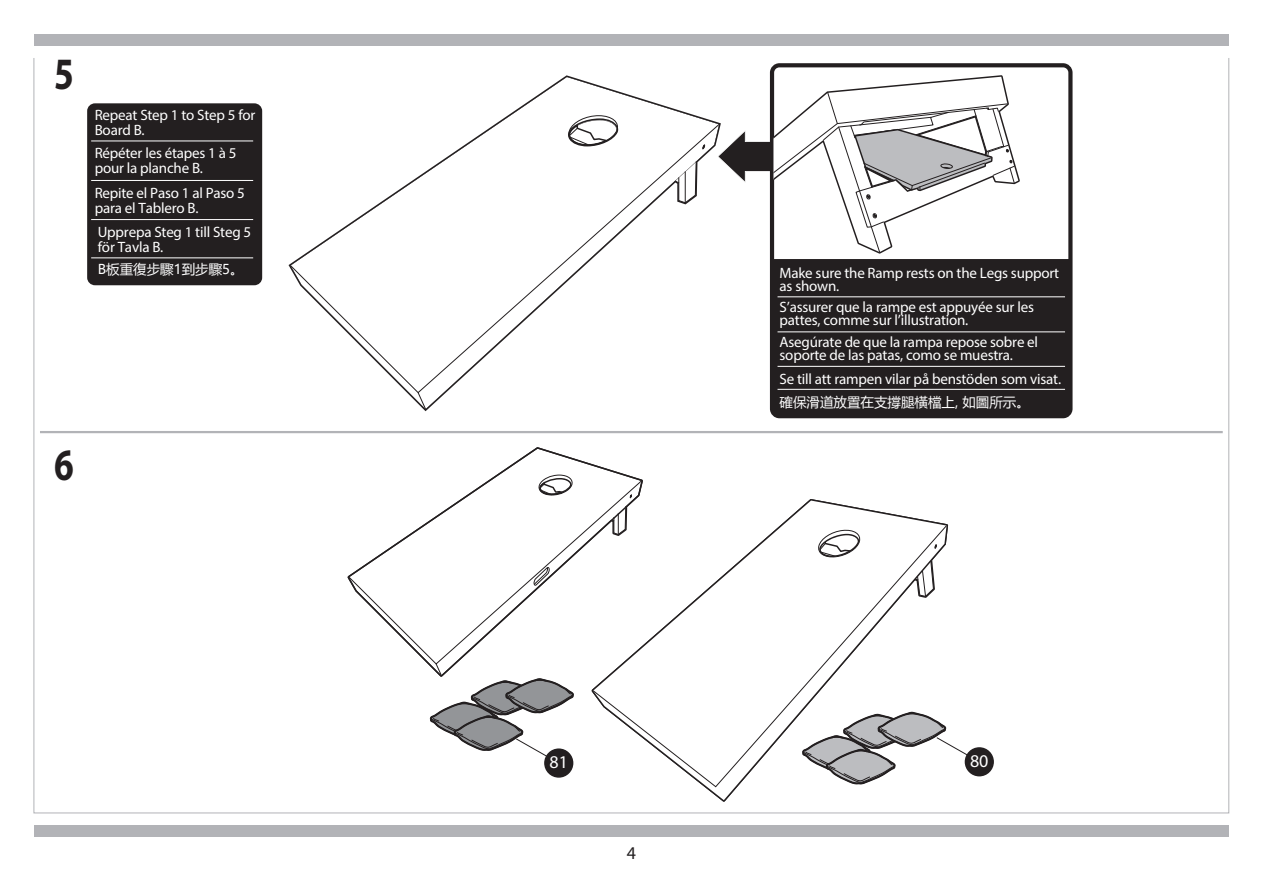
<style>
.page{position:relative;width:1263px;height:893px;background:#fff}
.page>*{position:absolute;margin:0;border:0;box-sizing:border-box;transform-origin:0 0}
.t1{font:700 45px "Myriad";color:#231f20;scale:.79 1}
.t2{font:18px "Myriad Pro";color:#fff}
.t3{font:18px "Myriad Pro";color:#231f20}
.t4{font:15px/15px "Myriad Pro";letter-spacing:-.015em;color:#fff}
.t5{font:13.5px "Microsoft Ya Hei";color:#fff}
</style>
<div class="page">
<div style="left:34px;top:34px;width:1195px;height:11px;background:#b2b3b7"></div>
<div style="left:34px;top:826px;width:1195px;height:11px;background:#b2b3b7"></div>
<hr style="left:40px;top:431px;width:1183px;height:2px;background:#b2b3b7">
<svg style="left:407px;top:77px;width:310px;height:333px"></svg>
<svg style="left:290px;top:124px;width:427px;height:269px"></svg>
<svg style="left:566px;top:115px;width:54px;height:32px"></svg>
<svg style="left:702px;top:145px;width:3px;height:4px"></svg>
<svg style="left:418px;top:392px;width:8px;height:18px"></svg>
<div style="left:770px;top:63px;width:302px;height:355px;background:#231f20;border-radius:9px"></div>
<div style="left:774px;top:67px;width:294px;height:192px;background:#fff"></div>
<svg style="left:717px;top:75px;width:303px;height:179px"></svg>
<hr style="left:777px;top:297px;width:288px;height:1px;background:#fff">
<hr style="left:777px;top:332px;width:288px;height:1px;background:#fff">
<hr style="left:777px;top:366px;width:288px;height:1px;background:#fff">
<hr style="left:777px;top:389px;width:288px;height:1px;background:#fff">
<div style="left:87px;top:103px;width:175px;height:182px;background:#231f20"></div>
<hr style="left:91px;top:141px;width:162px;height:1px;background:#fff">
<hr style="left:91px;top:180px;width:162px;height:1px;background:#fff">
<hr style="left:91px;top:219px;width:162px;height:1px;background:#fff">
<hr style="left:91px;top:258px;width:162px;height:1px;background:#fff">
<svg style="left:591px;top:499px;width:357px;height:303px"></svg>
<svg style="left:593px;top:525px;width:354px;height:262px"></svg>
<svg style="left:817px;top:529px;width:44px;height:31px"></svg>
<svg style="left:934px;top:544px;width:3px;height:8px"></svg>
<div style="left:545px;top:749px;width:28px;height:28px;background:#231f20;border-radius:50%"></div>
<div style="left:544px;top:748px;width:29px;height:30px;border:2px solid #231f20;border-radius:50%"></div>
<svg style="left:802px;top:712px;width:178px;height:72px"></svg>
<div style="left:965px;top:748px;width:28px;height:28px;background:#231f20;border-radius:50%"></div>
<div style="left:965px;top:747px;width:29px;height:29px;border:2px solid #231f20;border-radius:50%"></div>
<svg style="left:430px;top:678px;width:144px;height:86px"></svg>
<svg style="left:347px;top:447px;width:296px;height:230px"></svg>
<h1 class="t1" style="left:54px;top:51px;width:26px">5</h1>
<p class="t4" style="left:95px;top:107px;width:162px">Repeat Step 1 to Step 5 for<br>Board B.</p>
<p class="t4" style="left:95px;top:145px;width:143px">Répéter les étapes 1 à 5 pour la planche B.</p>
<p class="t4" style="left:95px;top:185px;width:152px">Repite el Paso 1 al Paso 5 para el Tablero B.</p>
<p class="t4" style="left:98px;top:224px;width:155px">Upprepa Steg 1 till Steg 5 för Tavla B.</p>
<p class="t5" style="left:98px;top:260px;width:147px">B板重復步驟1到步驟5。</p>
<h1 class="t1" style="left:54px;top:441px;width:26px">6</h1>
<p class="t4" style="left:779px;top:266px;width:281px;line-height:12.8px">Make sure the Ramp rests on the Legs support as shown.</p>
<p class="t4" style="left:779px;top:300px;width:256px;line-height:12.8px">S’assurer que la rampe est appuyée sur les pattes, comme sur l’illustration.</p>
<p class="t4" style="left:779px;top:335px;width:260px;line-height:12.8px">Asegúrate de que la rampa repose sobre el soporte de las patas, como se muestra.</p>
<p class="t4" style="left:779px;top:371px;width:283px">Se till att rampen vilar på benstöden som visat.</p>
<p class="t5" style="left:779px;top:393px;width:252px">確保滑道放置在支撐腿橫檔上, 如圖所示。</p>
<p class="t2" style="left:549px;top:751px;width:20px">81</p>
<p class="t2" style="left:970px;top:750px;width:20px">80</p>
<p class="t3" style="left:627px;top:842px;width:11px">4</p>
</div>
